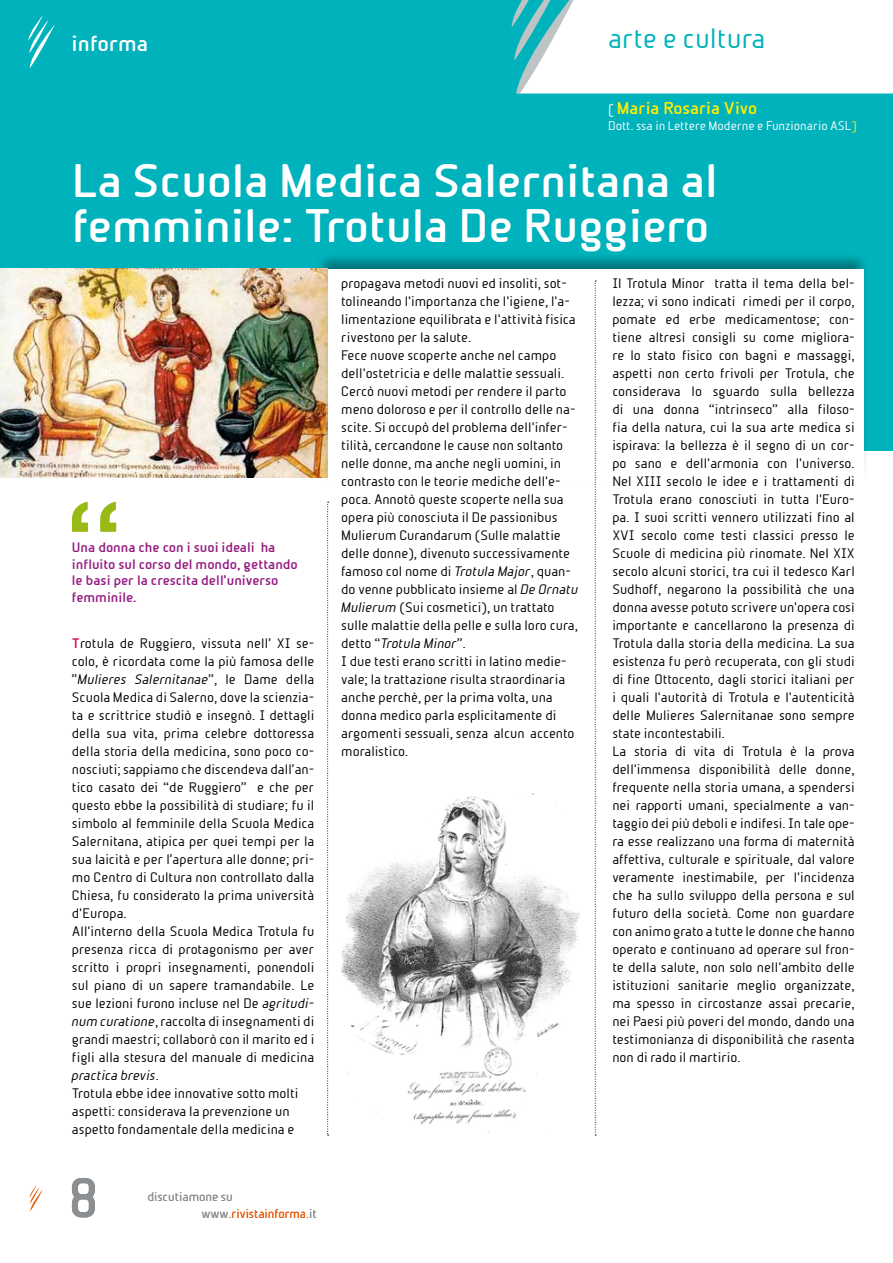
<style>
.page{position:relative;width:893px;height:1263px;background:#fff}
.page>*{position:absolute;margin:0;border:0;box-sizing:border-box;transform-origin:0 0}
.t1{font:700 54px "Beta Sans";color:#8b8f91}
.t2{font:700 45px/45px "Beta Sans";color:#fff}
.t3{font:27px "Beta Sans";color:#00b2bb}
.t4{font:700 21px "Beta Sans";letter-spacing:.01em;color:#fff}
.t5{font:700 16.5px "Beta Sans";color:#ffed00}
.t6{font:13.2px/18px "Beta Sans";color:#000}
.t7{font:700 13.2px/16.5px "Beta Sans";color:#951b81}
.t8{font:12px "Beta Sans";color:#fff}
.t9{font:12px "Beta Sans";color:#ea5b0b}
.t10{font:12px "Beta Sans";color:#8b8f91}
.s1{font-weight:400;font-size:13.5px;color:#fff}
.s2{color:#ffed00}
.s3{font-weight:700;color:#d40058}
.s4{font-style:italic}
.s5{color:#8b8f91}
</style>
<div class="page">
<div style="left:0;top:0;width:893px;height:451px;background:#00b2bb"></div>
<div style="left:315px;top:252px;width:554px;height:230px;background:#000;opacity:.35"></div>
<div style="left:328px;top:269px;width:535px;height:211px;background:#fff"></div>
<img style="left:0;top:269px;width:327px;height:208px">
<svg style="left:512px;top:0;width:381px;height:94px"></svg>
<svg style="left:28px;top:15px;width:27px;height:53px"></svg>
<svg style="left:595px;top:281px;width:1px;height:855px"></svg>
<svg style="left:327px;top:502px;width:2px;height:634px"></svg>
<svg style="left:72px;top:502px;width:44px;height:30px"></svg>
<img style="left:341px;top:793px;width:239px;height:340px">
<svg style="left:30px;top:1185px;width:13px;height:26px"></svg>
<h3 class="t4" style="left:71px;top:31px;width:78px">informa</h3>
<h3 class="t3" style="left:608px;top:23px;width:159px">arte e cultura</h3>
<p class="t5" style="left:608px;top:98px;width:151px"><span class="s1">[</span> Maria Rosaria Vivo</p>
<p class="t8" style="left:608px;top:119px;width:250px">Dott. ssa in Lettere Moderne e Funzionario ASL<span class="s2">]</span></p>
<h2 class="t2" style="left:72px;top:158px;width:647px">La Scuola Medica Salernitana al femminile: Trotula De Ruggiero</h2>
<p class="t7" style="left:72px;top:539px;width:227px">Una donna che con i suoi ideali ha influito sul corso del mondo, gettando le basi per la crescita dell’universo femminile.</p>
<p class="t6" style="left:72px;top:634px;width:244px"><span class="s3">T</span>rotula de Ruggiero, vissuta nell’ XI se&shy;colo, è ricordata come la più famosa delle ”<span class="s4">Mulieres Salernitanae</span>”, le Dame della Scuola Medica di Salerno, dove la scienzia&shy;ta e scrittrice studiò e insegnò. I dettagli della sua vita, prima celebre dottoressa della storia della medicina, sono poco co&shy;nosciuti; sappiamo che discendeva dall’an&shy;tico casato dei “de Ruggiero” e che per questo ebbe la possibilità di studiare; fu il simbolo al femminile della Scuola Medica Salernitana, atipica per quei tempi per la sua laicità e per l’apertura alle donne; pri&shy;mo Centro di Cultura non controllato dalla Chiesa, fu considerato la prima università d'Europa.<br>All'interno della Scuola Medica Trotula fu presenza ricca di protagonismo per aver scritto i propri insegnamenti, ponendoli sul piano di un sapere tramandabile. Le sue lezioni furono incluse nel De <span class="s4">agritudi&shy;num curatione</span>, raccolta di insegnamenti di grandi maestri; collaborò con il marito ed i figli alla stesura del manuale di medicina <span class="s4">practica brevis</span>.<br>Trotula ebbe idee innovative sotto molti aspetti: considerava la prevenzione un aspetto fondamentale della medicina e</p>
<h1 class="t1" style="left:68px;top:1166px;width:32px">8</h1>
<p class="t10" style="left:147px;top:1190px;width:87px">discutiamone su</p>
<p class="t9" style="left:201px;top:1206px;width:117px"><span class="s5">www.</span>rivistainforma<span class="s5">.it</span></p>
<p class="t6" style="left:341px;top:274px;width:239px">propagava metodi nuovi ed insoliti, sot&shy;tolineando l'importanza che l'igiene, l'a&shy;limentazione equilibrata e l'attività fisica rivestono per la salute.<br>Fece nuove scoperte anche nel campo dell'ostetricia e delle malattie sessuali.<br>Cercò nuovi metodi per rendere il parto meno doloroso e per il controllo delle na&shy;scite. Si occupò del problema dell'infer&shy;tilità, cercandone le cause non soltanto nelle donne, ma anche negli uomini, in contrasto con le teorie mediche dell'e&shy;poca. Annotò queste scoperte nella sua opera più conosciuta il De passionibus Mulierum Curandarum (Sulle malattie delle donne), divenuto successivamente famoso col nome di <span class="s4">Trotula Major</span>, quan&shy;do venne pubblicato insieme al <span class="s4">De Ornatu Mulierum</span> (Sui cosmetici), un trattato sulle malattie della pelle e sulla loro cura, detto “<span class="s4">Trotula Minor</span>”.<br>I due testi erano scritti in latino medie&shy;vale; la trattazione risulta straordinaria anche perchè, per la prima volta, una donna medico parla esplicitamente di argomenti sessuali, senza alcun accento moralistico.</p>
<p class="t6" style="left:612px;top:274px;width:244px">Il Trotula Minor tratta il tema della bel&shy;lezza; vi sono indicati rimedi per il corpo, pomate ed erbe medicamentose; con&shy;tiene altresì consigli su come migliora&shy;re lo stato fisico con bagni e massaggi, aspetti non certo frivoli per Trotula, che considerava lo sguardo sulla bellezza di una donna “intrinseco” alla filoso&shy;fia della natura, cui la sua arte medica si ispirava: la bellezza è il segno di un cor&shy;po sano e dell'armonia con l'universo.<br>Nel XIII secolo le idee e i trattamenti di Trotula erano conosciuti in tutta l'Euro&shy;pa. I suoi scritti vennero utilizzati fino al XVI secolo come testi classici presso le Scuole di medicina più rinomate. Nel XIX secolo alcuni storici, tra cui il tedesco Karl Sudhoff, negarono la possibilità che una donna avesse potuto scrivere un'opera così importante e cancellarono la presenza di Trotula dalla storia della medicina. La sua esistenza fu però recuperata, con gli studi di fine Ottocento, dagli storici italiani per i quali l'autorità di Trotula e l'autenticità delle Mulieres Salernitanae sono sempre state incontestabili.<br>La storia di vita di Trotula è la prova dell'immensa disponibilità delle donne, frequente nella storia umana, a spendersi nei rapporti umani, specialmente a van&shy;taggio dei più deboli e indifesi. In tale ope&shy;ra esse realizzano una forma di maternità affettiva, culturale e spirituale, dal valore veramente inestimabile, per l'incidenza che ha sullo sviluppo della persona e sul futuro della società. Come non guardare con animo grato a tutte le donne che hanno operato e continuano ad operare sul fron&shy;te della salute, non solo nell'ambito delle istituzioni sanitarie meglio organizzate, ma spesso in circostanze assai precarie, nei Paesi più poveri del mondo, dando una testimonianza di disponibilità che rasenta non di rado il martirio.</p>
</div>
